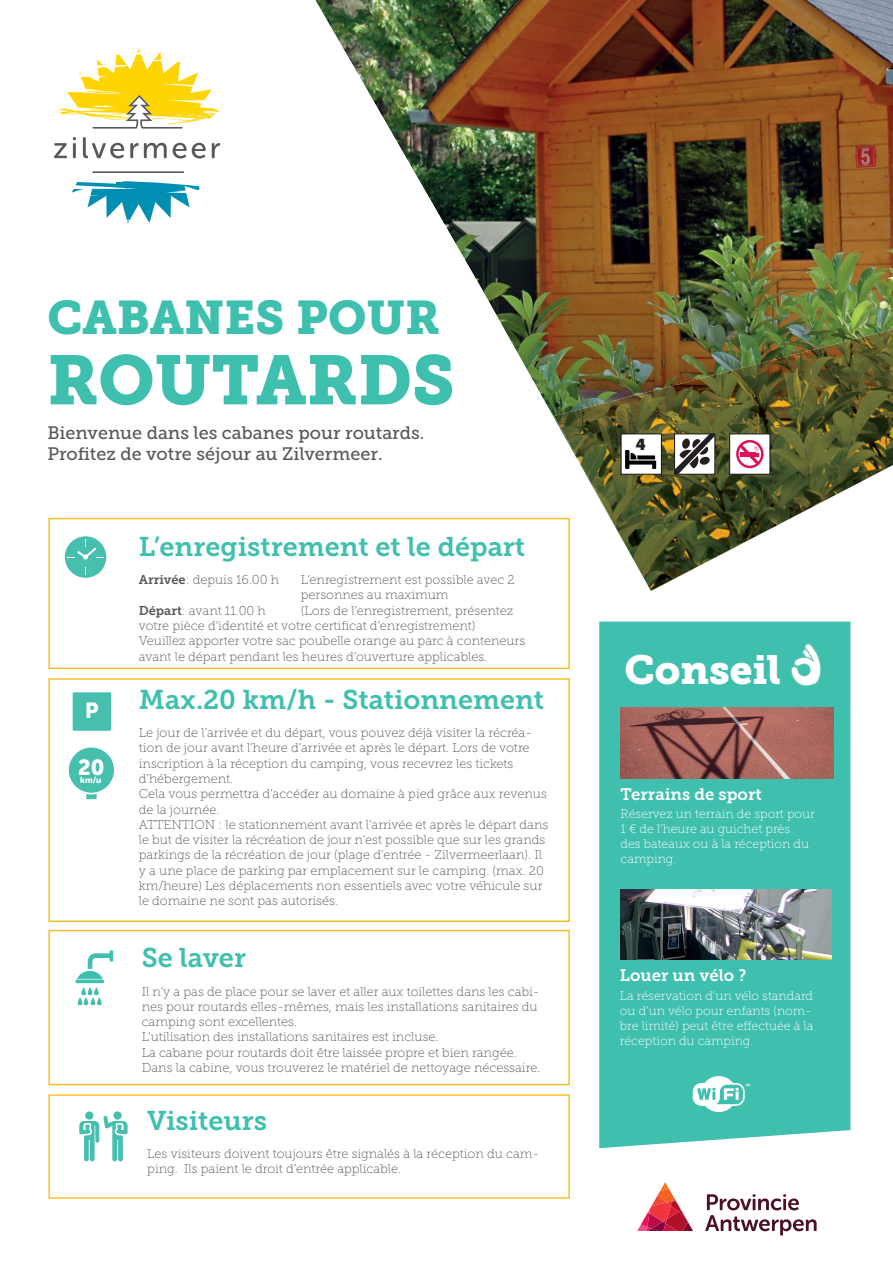
<style>
.page{position:relative;width:893px;height:1263px;background:#fff}
.page>*{position:absolute;margin:0;border:0;box-sizing:border-box;transform-origin:0 0}
.t1{font:69px "Museo Slab 900";color:#3fbfae}
.t2{font:46.95px "Museo Slab 900";color:#3fbfae}
.t3{font:40.5px "Museo Slab 900";color:#fff}
.t4{font:27px "Museo Slab 700";color:#3fbfae}
.t5{font:21.75px "Museo Sans Rounded 900";color:#fff}
.t6{font:19.5px "Museo Sans Rounded 900";color:#fff}
.t7{font:18px/21.6px "Museo Slab 500";color:#57585a}
.t8{font:16.65px "Museo Slab 700";color:#fff}
.t9{font:15.6px "Museo Slab";color:#231f20}
.t10{font:12.75px/15.3px "Museo Slab 100";color:#57585a}
.t11{font:12.45px/15px "Museo Slab 100";color:#fff}
.t12{font:8.55px "Museo Sans Rounded 900";color:#fff}
.t13{font:7.65px "Museo Sans Rounded 900";color:#fff}
.s1{font-family:"Museo Slab 700"}
</style>
<div class="page">
<div style="left:48px;top:1094px;width:522px;height:105px;border:1px solid #fdbc19"></div>
<div style="left:599px;top:622px;width:251px;height:526px;background:#3fbfae"></div>
<div style="left:48px;top:678px;width:522px;height:244px;border:1px solid #fdbc19"></div>
<div style="left:48px;top:930px;width:522px;height:155px;border:1px solid #fdbc19"></div>
<img style="left:305px;top:0;width:588px;height:518px">
<img style="left:554px;top:329px;width:339px;height:262px">
<svg style="left:651px;top:489px;width:196px;height:102px"></svg>
<svg style="left:705px;top:1194px;width:112px;height:41px"></svg>
<svg style="left:637px;top:1182px;width:56px;height:49px"></svg>
<svg style="left:693px;top:1076px;width:57px;height:36px"></svg>
<div style="left:48px;top:518px;width:522px;height:151px;border:1px solid #fdbc19"></div>
<svg style="left:54px;top:143px;width:13px;height:15px"></svg>
<hr style="left:73px;top:143px;width:3px;height:15px;background:#57585a">
<svg style="left:83px;top:137px;width:41px;height:21px"></svg>
<svg style="left:130px;top:143px;width:37px;height:15px"></svg>
<svg style="left:173px;top:143px;width:33px;height:15px"></svg>
<svg style="left:212px;top:143px;width:9px;height:15px"></svg>
<svg style="left:72px;top:181px;width:127px;height:43px"></svg>
<hr style="left:92px;top:171px;width:92px;height:2px;background:#57585a">
<svg style="left:57px;top:49px;width:162px;height:80px"></svg>
<img style="left:621px;top:708px;width:212px;height:71px">
<div style="left:65px;top:536px;width:41px;height:42px;background:#47bfaf;border-radius:50%"></div>
<svg style="left:68px;top:539px;width:35px;height:21px"></svg>
<svg style="left:790px;top:643px;width:31px;height:44px"></svg>
<svg style="left:87px;top:794px;width:9px;height:5px"></svg>
<div style="left:84px;top:786px;width:15px;height:16px;border:2px solid #fff"></div>
<div style="left:68px;top:747px;width:47px;height:46px;background:#47bfaf;border-radius:50%"></div>
<div style="left:67px;top:746px;width:49px;height:48px;border:2px solid #fff;border-radius:50%"></div>
<div style="left:73px;top:692px;width:38px;height:39px;background:#47bfaf"></div>
<svg style="left:674px;top:433px;width:41px;height:41px"></svg>
<div style="left:729px;top:434px;width:41px;height:40px;background:#fff"></div>
<div style="left:621px;top:434px;width:41px;height:40px;background:#fff;border:1px solid #15141a"></div>
<img style="left:625px;top:450px;width:33px;height:23px">
<svg style="left:77px;top:950px;width:37px;height:29px"></svg>
<svg style="left:76px;top:979px;width:28px;height:4px"></svg>
<svg style="left:77px;top:987px;width:25px;height:18px"></svg>
<svg style="left:736px;top:440px;width:27px;height:28px"></svg>
<div style="left:113px;top:1111px;width:9px;height:9px;background:#47bfaf;border-radius:50%"></div>
<svg style="left:79px;top:1116px;width:49px;height:45px"></svg>
<div style="left:85px;top:1111px;width:8px;height:9px;background:#47bfaf;border-radius:50%"></div>
<img style="left:620px;top:889px;width:211px;height:71px">
<h2 class="t2" style="left:47px;top:290px;width:394px">CABANES POUR</h2>
<h1 class="t1" style="left:47px;top:340px;width:409px">ROUTARDS</h1>
<h3 class="t7" style="left:47px;top:422px;width:379px">Bienvenue dans les cabanes pour routards.<br>Profitez de votre séjour au Zilvermeer.</h3>
<h3 class="t5" style="left:85px;top:698px;width:15px">P</h3>
<h3 class="t5" style="left:81px;top:749px;width:28px">20</h3>
<p class="t12" style="left:83px;top:769px;width:23px">km/u</p>
<h3 class="t5" style="left:83px;top:704px;width:15px">P</h3>
<h3 class="t5" style="left:78px;top:755px;width:28px">20</h3>
<p class="t12" style="left:80px;top:775px;width:23px">km/u</p>
<h3 class="t4" style="left:139px;top:531px;width:388px">L’enregistrement et le départ</h3>
<p class="t10" style="left:139px;top:572px;width:142px"><span class="s1">Arrivée</span>: depuis 16.00 h</p>
<p class="t10" style="left:301px;top:572px;width:215px">L’enregistrement est possible avec 2 personnes au maximum</p>
<p class="t10" style="left:139px;top:603px;width:128px"><span class="s1">Départ</span>: avant 11.00 h</p>
<p class="t10" style="left:139px;top:603px;width:388px;text-indent:162px">(Lors de l’enregistrement, présentez votre pièce d’identité et votre certificat d’enregistrement)<br>Veuillez apporter votre sac poubelle orange au parc à conteneurs avant le départ pendant les heures d’ouverture applicables.</p>
<h3 class="t4" style="left:139px;top:684px;width:407px">Max.20 km/h - Stationnement</h3>
<p class="t10" style="left:139px;top:725px;width:411px">Le jour de l’arrivée et du départ, vous pouvez déjà visiter la récréa&shy;tion de jour avant l’heure d’arrivée et après le départ. Lors de votre inscription à la réception du camping, vous recevrez les tickets d’hébergement.<br>Cela vous permettra d’accéder au domaine à pied grâce aux revenus de la journée.<br>ATTENTION : le stationnement avant l’arrivée et après le départ dans le but de visiter la récréation de jour n’est possible que sur les grands parkings de la récréation de jour (plage d’entrée - Zilvermeerlaan). Il y a une place de parking par emplacement sur le camping. (max. 20 km/heure) Les déplacements non essentiels avec votre véhicule sur le domaine ne sont pas autorisés.</p>
<h3 class="t4" style="left:142px;top:943px;width:106px">Se laver</h3>
<p class="t10" style="left:142px;top:983px;width:400px">Il n’y a pas de place pour se laver et aller aux toilettes dans les cabi&shy;nes pour routards elles-mêmes, mais les installations sanitaires du camping sont excellentes.<br>L’utilisation des installations sanitaires est incluse.<br>La cabane pour routards doit être laissée propre et bien rangée.<br>Dans la cabine, vous trouverez le matériel de nettoyage nécessaire.</p>
<h3 class="t4" style="left:147px;top:1105px;width:121px">Visiteurs</h3>
<p class="t10" style="left:147px;top:1146px;width:393px">Les visiteurs doivent toujours être signalés à la réception du cam&shy;ping. Ils paient le droit d’entrée applicable.</p>
<p class="t9" style="left:636px;top:435px;width:12px">4</p>
<h3 class="t6" style="left:738px;top:646px;width:25px">20</h3>
<p class="t13" style="left:740px;top:665px;width:21px">km/u</p>
<h3 class="t3" style="left:624px;top:646px;width:158px">Conseil</h3>
<h3 class="t8" style="left:621px;top:784px;width:143px">Terrains de sport</h3>
<p class="t11" style="left:621px;top:807px;width:196px">Réservez un terrain de sport pour<br>1 € de l’heure au guichet près<br>des bateaux ou à la réception du camping.</p>
<h3 class="t8" style="left:620px;top:966px;width:128px">Louer un vélo ?</h3>
<p class="t11" style="left:620px;top:988px;width:195px">La réservation d’un vélo standard ou d’un vélo pour enfants (nom&shy;bre limité) peut être effectuée à la réception du camping.</p>
</div>
